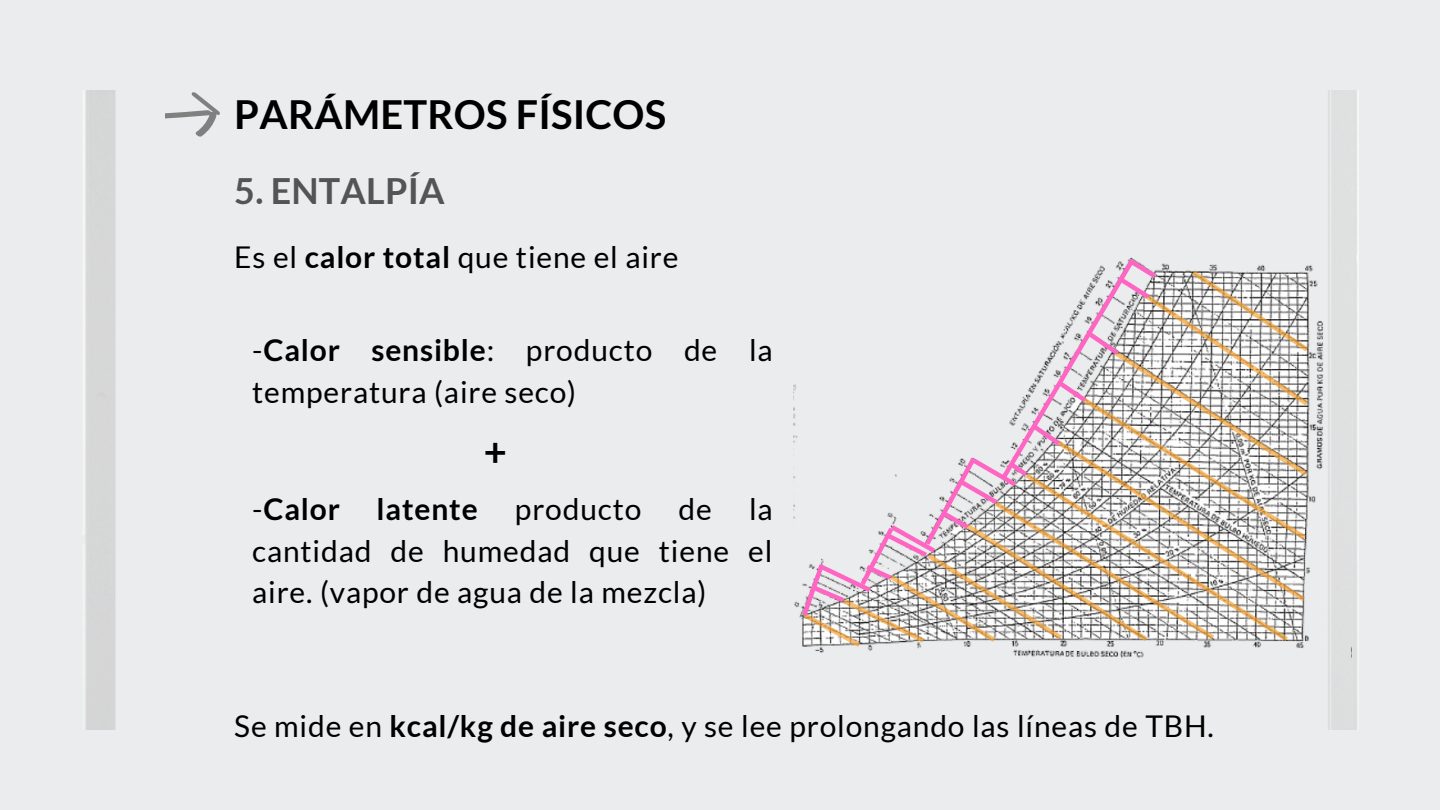
<style>
.page{position:relative;width:1440px;height:810px;background:#ebeced}
.page>*{position:absolute;margin:0;border:0;box-sizing:border-box;transform-origin:0 0}
.t1{font:700 40px "Lato";letter-spacing:.005em;color:#000}
.t2{font:700 36px "Lato";letter-spacing:.005em;color:#545454}
.t3{font:30px/41.2px "Lato";letter-spacing:.03em;color:#000}
.s1{font-weight:700}
</style>
<div class="page">
<img style="left:83px;top:90px;width:1276px;height:639px">
<div style="left:353px;top:392px;width:13px;height:243px;background:#ebeced"></div>
<svg style="left:165px;top:90px;width:56px;height:54px"></svg>
<div style="left:684px;top:316px;width:12px;height:221px;background:#ebeced"></div>
<img style="left:794px;top:228px;width:557px;height:438px">
<div style="left:790px;top:268px;width:25px;height:285px;background:#ebeced"></div>
<svg style="left:799px;top:254px;width:514px;height:397px"></svg>
<h1 class="t1" style="left:234px;top:89px;width:433px">PARÁMETROS FÍSICOS</h1>
<p class="t2" style="left:234px;top:168px;width:212px">5. ENTALPÍA</p>
<p class="t3" style="left:234px;top:236px;width:446px">Es el <span class="s1">calor total</span> que tiene el aire</p>
<p class="t3" style="left:252px;top:329px;width:522px">-<span class="s1">Calor sensible</span>: producto de la temperatura (aire seco)</p>
<h1 class="t1" style="left:484px;top:426px;width:25px">+</h1>
<p class="t3" style="left:252px;top:488px;width:522px;text-align:justify">-<span class="s1">Calor latente</span> producto de la cantidad de humedad que tiene el aire. (vapor de agua de la mezcla)</p>
<p class="t3" style="left:234px;top:705px;width:981px">Se mide en <span class="s1">kcal/kg de aire seco</span>, y se lee prolongando las líneas de TBH.</p>
</div>
